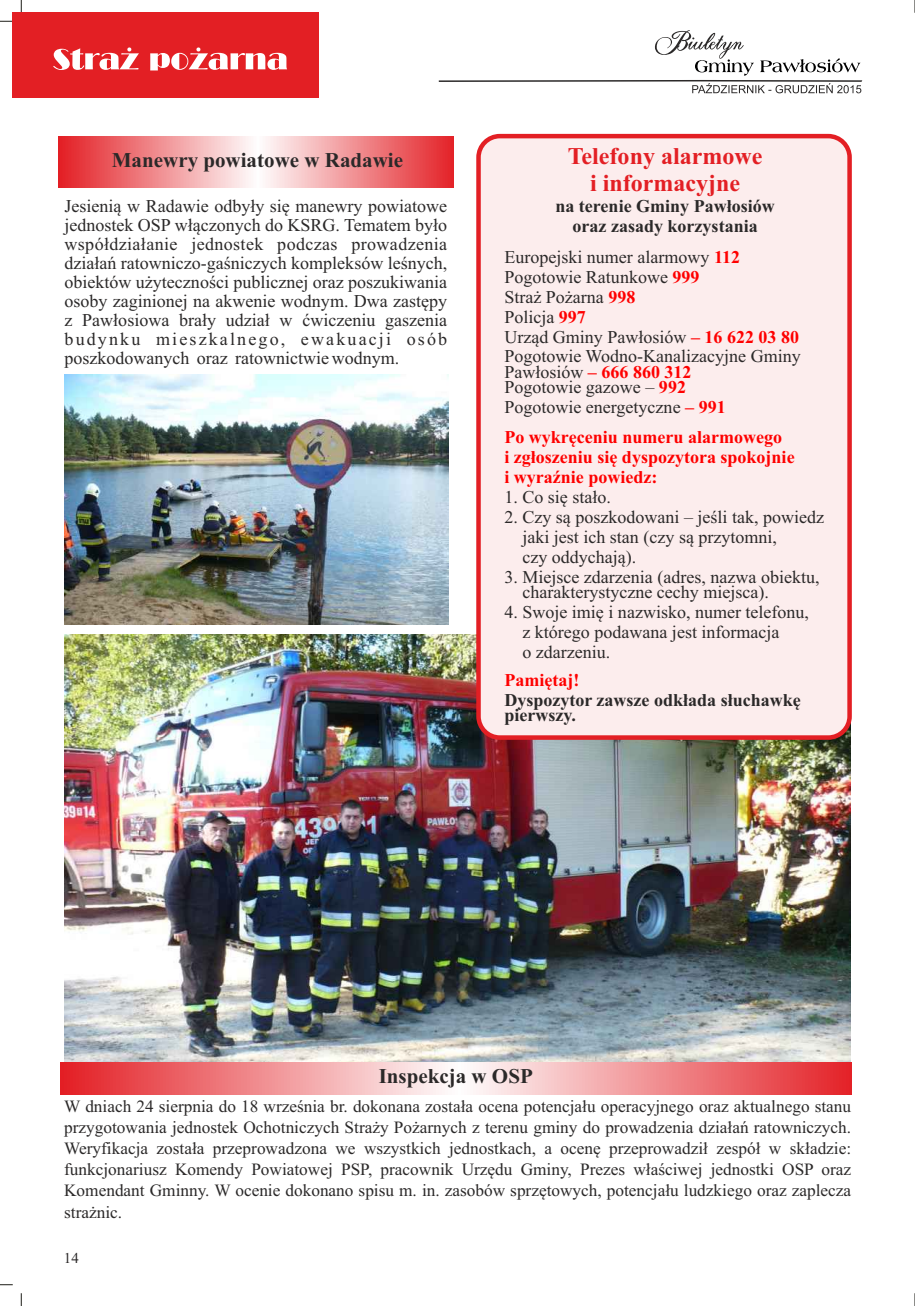
<style>
.page{position:relative;width:915px;height:1306px;background:#fff}
.page>*{position:absolute;margin:0;border:0;box-sizing:border-box;transform-origin:0 0}
.t1{font:700 24px/27px "Times New Roman";color:#e31f24;text-align:center}
.t2{font:700 21px "Times New Roman";color:#2b2929}
.t3{font:18px/20px "Times New Roman";color:#2b2929}
.t4{font:700 18px/20px "Times New Roman";color:#f00}
.t5{font:700 18px/20px "Times New Roman";color:#2b2929;text-align:center}
.t6{font:17.25px/21px "Times New Roman";color:#2b2929;text-align:justify}
.t7{font:15px "Times New Roman";color:#2b2929}
.s1{font-weight:700;color:#f00}
</style>
<div class="page">
<img style="left:64px;top:634px;width:786px;height:428px">
<svg style="left:21px;top:1293px;width:1px;height:12px"></svg>
<svg style="left:914px;top:1293px;width:1px;height:12px"></svg>
<svg style="left:0;top:1284px;width:13px;height:1px"></svg>
<svg style="left:21px;top:0;width:1px;height:13px"></svg>
<svg style="left:914px;top:0;width:1px;height:13px"></svg>
<svg style="left:0;top:21px;width:13px;height:1px"></svg>
<svg style="left:438px;top:30px;width:425px;height:63px"></svg>
<div style="left:476px;top:134px;width:375px;height:605px;background:#fceded;border:4px solid #e31f24;border-radius:21px"></div>
<div style="left:13px;top:13px;width:306px;height:85px;background:#e31f24"></div>
<svg style="left:58px;top:136px;width:395px;height:51px;background:#f08e91"></svg>
<svg style="left:53px;top:47px;width:234px;height:23px"></svg>
<img style="left:65px;top:374px;width:383px;height:251px">
<svg style="left:60px;top:1062px;width:790px;height:32px;background:#f08e91"></svg>
<p class="t2" style="left:112px;top:152px;width:293px">Manewry powiatowe w Radawie</p>
<p class="t3" style="left:64px;top:198px;width:384px;line-height:18.9px;text-align:justify">Jesienią w Radawie odbyły się manewry powiatowe jednostek OSP włączonych do KSRG. Tematem było współdziałanie jednostek podczas prowadzenia działań ratowniczo-gaśniczych kompleksów leśnych, obiektów użyteczności publicznej oraz poszukiwania osoby zaginionej na akwenie wodnym. Dwa zastępy z Pawłosiowa brały udział w ćwiczeniu gaszenia budynku mieszkalnego, ewakuacji osób poszkodowanych oraz ratownictwie wodnym.</p>
<h1 class="t1" style="left:567px;top:145px;width:196px">Telefony alarmowe i informacyjne</h1>
<p class="t5" style="left:555px;top:198px;width:221px">na terenie Gminy Pawłosiów oraz zasady korzystania</p>
<p class="t3" style="left:504px;top:248px;width:298px">Europejski numer alarmowy <span class="s1">112<br></span>Pogotowie Ratunkowe <span class="s1">999<br></span>Straż Pożarna <span class="s1">998<br></span>Policja <span class="s1">997<br></span>Urząd Gminy Pawłosiów <span class="s1">– 16 622 03 80<br></span>Pogotowie Wodno-Kanalizacyjne Gminy</p>
<p class="t3" style="left:504px;top:366px;width:189px;line-height:15.3px">Pawłosiów <span class="s1">– 666 860 312<br></span>Pogotowie gazowe – <span class="s1">992</span></p>
<p class="t3" style="left:504px;top:398px;width:223px">Pogotowie energetyczne <span class="s1">– 991</span></p>
<p class="t4" style="left:504px;top:429px;width:292px">Po wykręceniu numeru alarmowego<br>i zgłoszeniu się dyspozytora spokojnie i wyraźnie powiedz:</p>
<p class="t3" style="left:504px;top:488px;width:108px">1. Co się stało.</p>
<p class="t3" style="left:522px;top:508px;width:303px;text-indent:-18px">2. Czy są poszkodowani – jeśli tak, powiedz jaki jest ich stan (czy są przytomni,<br>czy oddychają).</p>
<p class="t3" style="left:522px;top:570px;width:298px;line-height:15.3px;text-indent:-18px">3. Miejsce zdarzenia (adres, nazwa obiektu, charakterystyczne cechy miejsca).</p>
<p class="t3" style="left:522px;top:603px;width:288px;text-indent:-18px">4. Swoje imię i nazwisko, numer telefonu, z którego podawana jest informacja<br>o zdarzeniu.</p>
<p class="t5" style="left:504px;top:694px;width:298px;line-height:15.3px;text-align:left">Dyspozytor zawsze odkłada słuchawkę pierwszy.</p>
<p class="t4" style="left:504px;top:671px;width:76px">Pamiętaj!</p>
<p class="t2" style="left:378px;top:1068px;width:156px">Inspekcja w OSP</p>
<p class="t6" style="left:64px;top:1097px;width:788px">W dniach 24 sierpnia do 18 września br. dokonana została ocena potencjału operacyjnego oraz aktualnego stanu przygotowania jednostek Ochotniczych Straży Pożarnych z terenu gminy do prowadzenia działań ratowniczych.<br>Weryfikacja została przeprowadzona we wszystkich jednostkach, a ocenę przeprowadził zespół w składzie: funkcjonariusz Komendy Powiatowej PSP, pracownik Urzędu Gminy, Prezes właściwej jednostki OSP oraz Komendant Gminny. W ocenie dokonano spisu m. in. zasobów sprzętowych, potencjału ludzkiego oraz zaplecza strażnic.</p>
<p class="t7" style="left:64px;top:1252px;width:16px">14</p>
</div>
